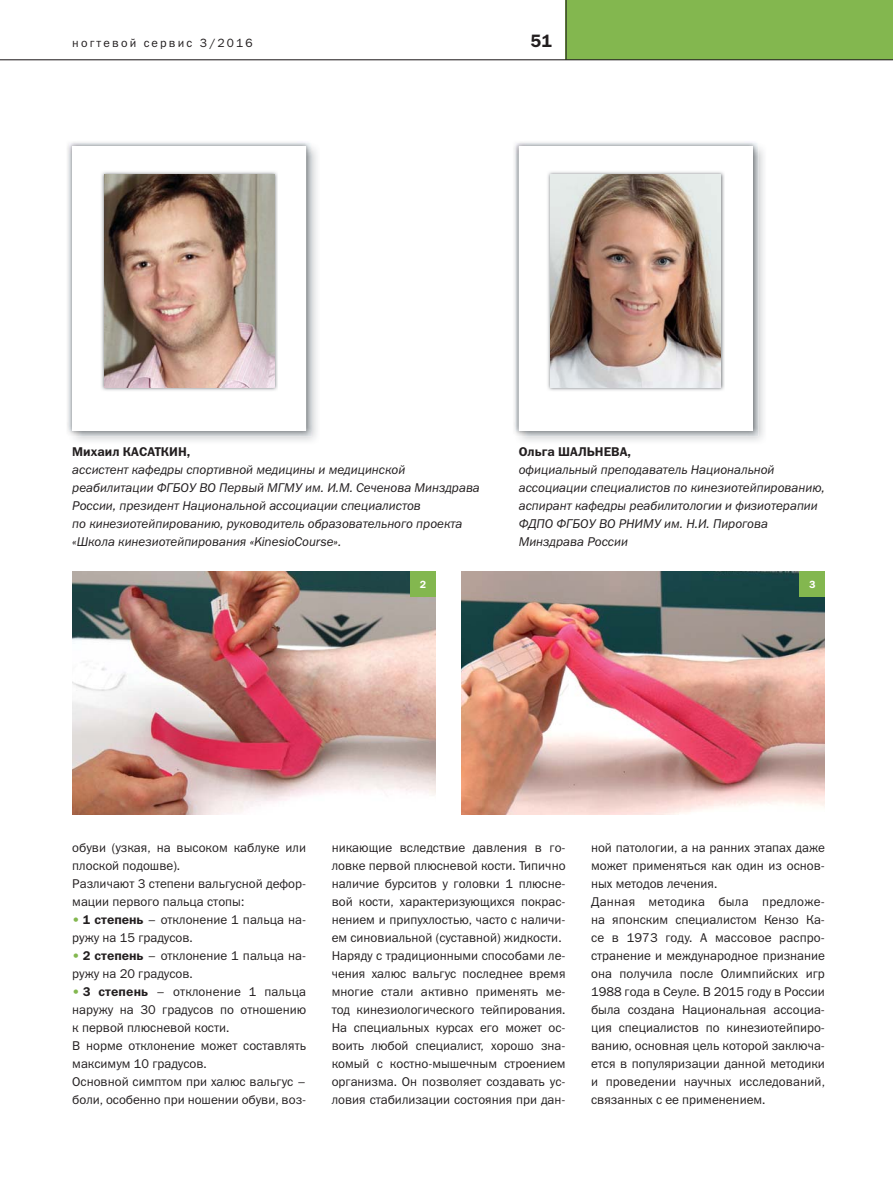
<style>
.page{position:relative;width:893px;height:1191px;background:#fff}
.page>*{position:absolute;margin:0;border:0;box-sizing:border-box;transform-origin:0 0}
.t1{font:18px "Franklin Gothic Demi C";color:#231f20}
.t2{font:12.75px/18px "Franklin Gothic Book C";color:#231f20}
.t3{font:italic 12.75px/18px "Franklin Gothic Book C";color:#231f20}
.t4{font:12.75px "Franklin Gothic Demi C";color:#231f20}
.t5{font:12px "Franklin Gothic Book C";letter-spacing:.18em;color:#231f20}
.t6{font:10.5px "Franklin Gothic Demi C";color:#fff}
.s1{color:#83b74f}
.s2{font-family:"Franklin Gothic Demi C"}
</style>
<div class="page">
<div style="left:566px;top:0;width:327px;height:60px;background:#83b74f"></div>
<hr style="left:0;top:59px;width:893px;height:1px;background:#231f20">
<hr style="left:566px;top:0;width:1px;height:60px;background:#231f20">
<img style="left:69px;top:143px;width:243px;height:293px">
<div style="left:72px;top:146px;width:234px;height:284px;background:#fff"></div>
<img style="left:101px;top:172px;width:177px;height:219px">
<img style="left:104px;top:175px;width:170px;height:212px">
<img style="left:515px;top:143px;width:243px;height:293px">
<div style="left:519px;top:146px;width:234px;height:284px;background:#fff"></div>
<img style="left:547px;top:172px;width:177px;height:219px">
<img style="left:551px;top:175px;width:169px;height:212px">
<img style="left:72px;top:571px;width:364px;height:243px">
<div style="left:410px;top:571px;width:26px;height:26px;background:#83b74f"></div>
<img style="left:461px;top:571px;width:364px;height:243px">
<div style="left:799px;top:571px;width:26px;height:26px;background:#83b74f"></div>
<p class="t5" style="left:72px;top:38px;width:182px">ногтевой сервис 3/2016</p>
<h1 class="t1" style="left:530px;top:34px;width:23px">51</h1>
<p class="t4" style="left:519px;top:446px;width:114px">Ольга ШАЛЬНЕВА,</p>
<p class="t3" style="left:519px;top:461px;width:308px">официальный преподаватель Национальной ассоциации специалистов по кинезио тейпированию, аспирант кафедры реабилитологии и физиотерапии ФДПО ФГБОУ ВО РНИМУ им. Н.И. Пирогова Минздрава России</p>
<p class="t4" style="left:72px;top:446px;width:120px">Михаил КАСАТКИН,</p>
<p class="t3" style="left:72px;top:461px;width:409px">ассистент кафедры спортивной медицины и медицинской реабилитации ФГБОУ ВО Первый МГМУ им. И.М. Сеченова Минздрава России, президент Национальной ассоциации специалистов<br>по кинезиотейпированию, руководитель образовательного проекта «Школа кинезиотейпирования «KinesioCourse».</p>
<p class="t6" style="left:420px;top:580px;width:8px">2</p>
<p class="t6" style="left:809px;top:580px;width:8px">3</p>
<p class="t2" style="left:72px;top:839px;width:235px">обуви (узкая, на высоком каблуке или плоской подошве).<br>Различают 3 степени вальгусной дефор&shy;мации первого пальца стопы:</p>
<p class="t2" style="left:72px;top:911px;width:235px"><span class="s1">•</span> <span class="s2">1 степень</span> – отклонение 1 пальца на&shy;ружу на 15 градусов.</p>
<p class="t2" style="left:72px;top:947px;width:235px"><span class="s1">•</span> <span class="s2">2 степень</span> – отклонение 1 пальца на&shy;ружу на 20 градусов.</p>
<p class="t2" style="left:72px;top:983px;width:235px"><span class="s1">•</span> <span class="s2">3 степень</span> – отклонение 1 пальца наружу на 30 градусов по отношению к первой плюсневой кости.<br>В норме отклонение может составлять максимум 10 градусов.<br>Основной симптом при халюс вальгус – боли, особенно при ношении обуви, воз-</p>
<p class="t2" style="left:332px;top:839px;width:235px">никающие вследствие давления в го&shy;ловке первой плюсневой кости. Типично наличие бурситов у головки 1 плюсне&shy;вой кости, характеризующихся покрас&shy;нением и припухлостью, часто с наличи&shy;ем синовиальной (суставной) жидкости.<br>Наряду с традиционными способами ле&shy;чения халюс вальгус последнее время многие стали активно применять ме&shy;тод кинезиологического тейпирования.<br>На специальных курсах его может ос&shy;воить любой специалист, хорошо зна&shy;комый с костно-мышечным строением организма. Он позволяет создавать ус&shy;ловия стабилизации состояния при дан-</p>
<p class="t2" style="left:591px;top:839px;width:235px">ной патологии, а на ранних этапах даже может применяться как один из основ&shy;ных методов лечения.<br>Данная методика была предложе&shy;на японским специалистом Кензо Ка&shy;се в 1973 году. А массовое распро&shy;странение и международное признание она получила после Олимпийских игр 1988 года в Сеуле. В 2015 году в России была создана Национальная ассоциа&shy;ция специалистов по кинезиотейпиро&shy;ванию, основная цель которой заключа&shy;ется в популяризации данной методики и проведении научных исследований, связанных с ее применением.</p>
</div>
